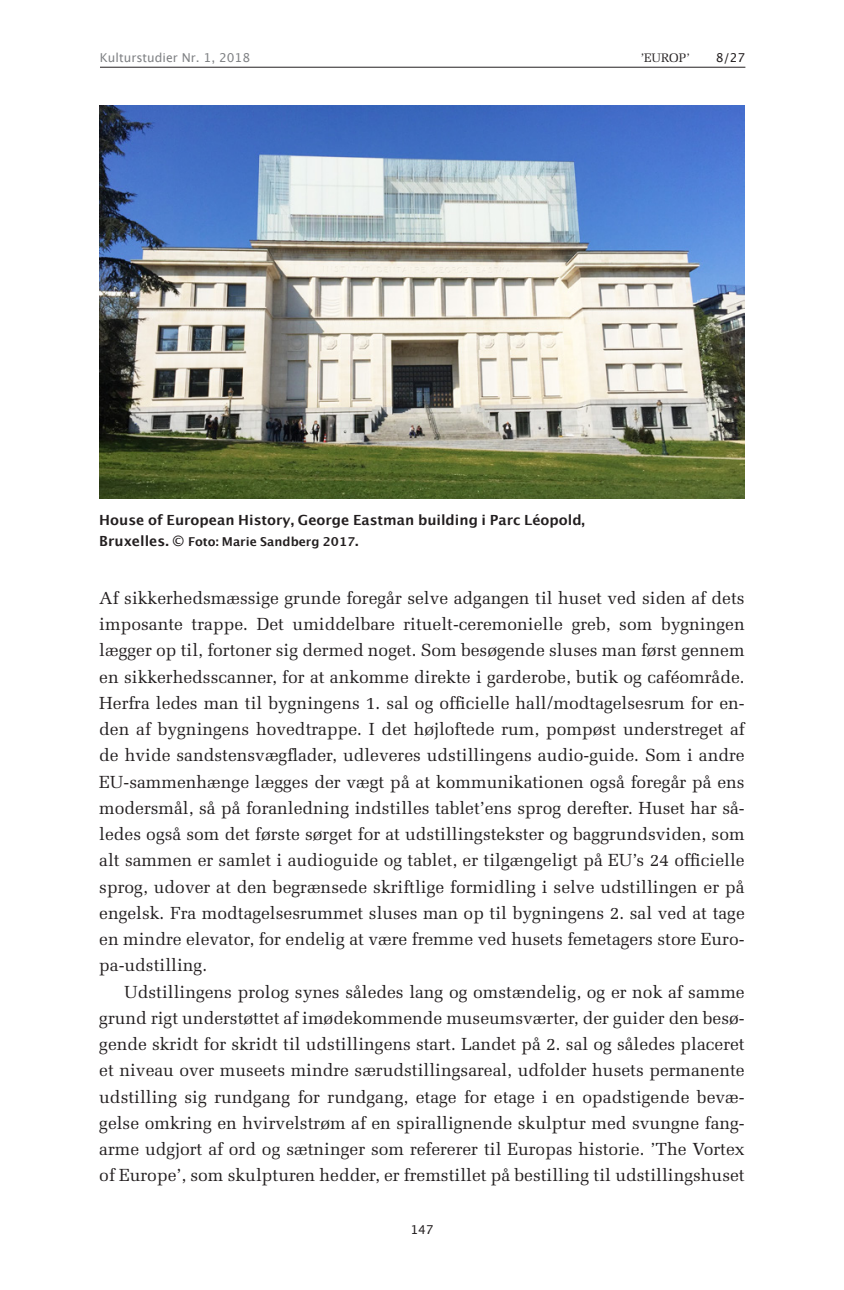
<style>
.page{position:relative;width:844px;height:1290px;background:#fff}
.page>*{position:absolute;margin:0;border:0;box-sizing:border-box;transform-origin:0 0}
._02_Brød_uden_indent{font:17.5px/26.2px "Melior";color:#231f20;text-align:justify}
._02_Brød{font:17.5px/26.2px "Melior";color:#231f20;text-align:justify}
._06_Billedtekst{font:700 14px "Lucida Grande";color:#231f20}
._06_Billedtekst-2{font:700 12.25px "Lucida Grande";color:#231f20}
.t1{font:12.25px "Lucida Grande";color:#808285}
.t2{font:12.25px "Lucida Grande";color:#231f20}
.t3{font:12.25px "Melior";color:#231f20}
.s1{font-size:14px}
</style>
<div class="page">
<hr style="left:100px;top:67px;width:645px;height:1px;background:#231f20">
<img style="left:100px;top:105px;width:644px;height:394px">
<p class="t1" style="left:100px;top:51px;width:151px">Kulturstudier Nr. 1, 2018</p>
<p class="t3" style="left:640px;top:50px;width:51px">’EUROP’</p>
<p class="t2" style="left:715px;top:51px;width:31px">8/27</p>
<p class="_06_Billedtekst" style="left:99px;top:509px;width:487px">House of European History, George Eastman building i Parc Léopold,</p>
<p class="_06_Billedtekst-2" style="left:99px;top:532px;width:261px"><span class="s1">Bruxelles. ©</span> Foto: Marie Sandberg 2017<span class="s1">.</span></p>
<p class="_02_Brød_uden_indent" style="left:99px;top:585px;width:646px">Af sikkerhedsmæssige grunde foregår selve adgangen til huset ved siden af dets imposante trappe. Det umiddelbare rituelt-ceremonielle greb, som bygningen lægger op til, fortoner sig dermed noget. Som besøgende sluses man først gennem en sikkerhedsscanner, for at ankomme direkte i garderobe, butik og caféområde.<br>Herfra ledes man til bygningens 1. sal og officielle hall/modtagelsesrum for en&shy;den af bygningens hovedtrappe. I det højloftede rum, pompøst understreget af de hvide sandstensvægflader, udleveres udstillingens audio-guide. Som i andre EU-sammenhænge lægges der vægt på at kommunikationen også foregår på ens modersmål, så på foranledning indstilles tablet’ens sprog derefter. Huset har så&shy;ledes også som det første sørget for at udstillingstekster og baggrundsviden, som alt sammen er samlet i audioguide og tablet, er tilgængeligt på EU’s 24 officielle sprog, udover at den begrænsede skriftlige formidling i selve udstillingen er på engelsk. Fra modtagelsesrummet sluses man op til bygningens 2. sal ved at tage en mindre elevator, for endelig at være fremme ved husets femetagers store Euro&shy;pa-udstilling.</p>
<p class="_02_Brød" style="left:99px;top:978px;width:646px;text-indent:25px">Udstillingens prolog synes således lang og omstændelig, og er nok af samme grund rigt understøttet af imødekommende museumsværter, der guider den besø&shy;gende skridt for skridt til udstillingens start. Landet på 2. sal og således placeret et niveau over museets mindre særudstillingsareal, udfolder husets permanente udstilling sig rundgang for rundgang, etage for etage i en opadstigende bevæ&shy;gelse omkring en hvirvelstrøm af en spirallignende skulptur med svungne fang&shy;arme udgjort af ord og sætninger som refererer til Europas historie. ’The Vortex of Europe’, som skulpturen hedder, er fremstillet på bestilling til udstillingshuset</p>
<p class="t2" style="left:410px;top:1222px;width:25px">147</p>
</div>
